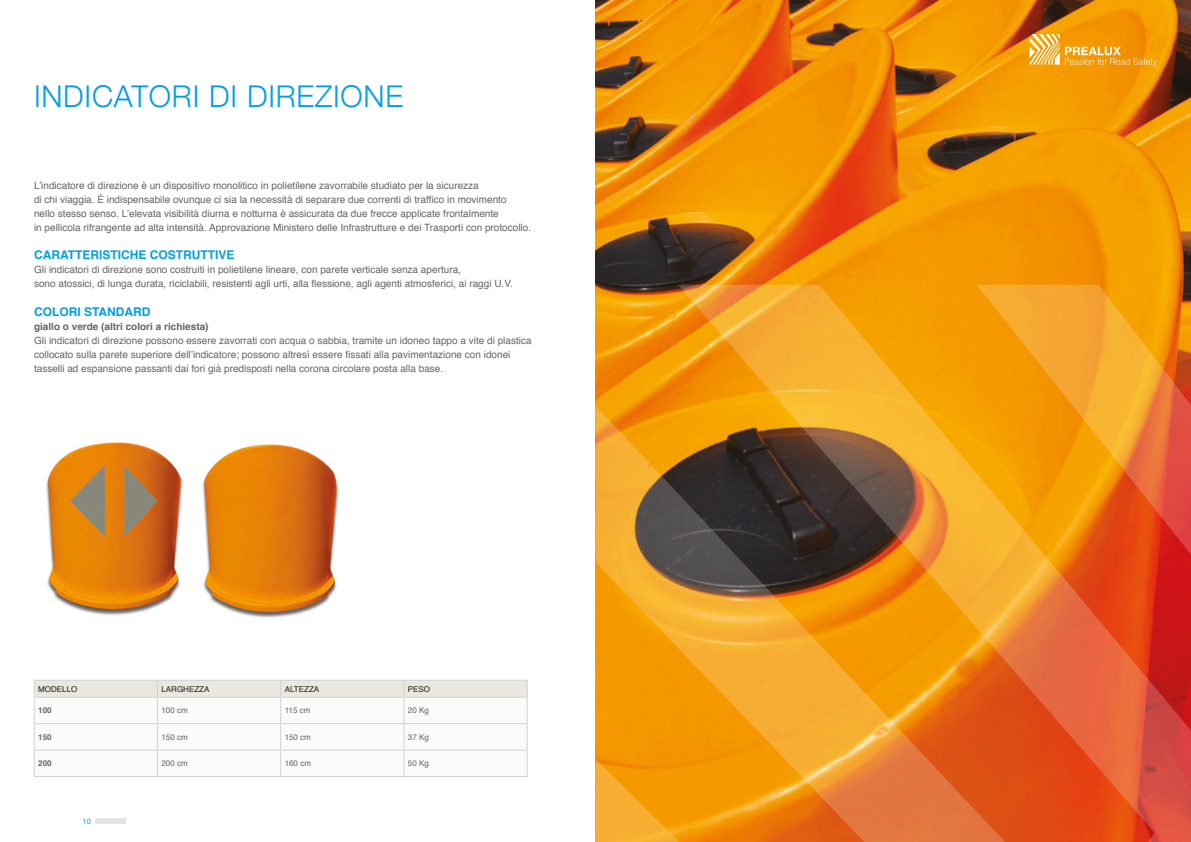
<style>
.page{position:relative;width:1191px;height:842px;background:#fff}
.page>*{position:absolute;margin:0;border:0;box-sizing:border-box;transform-origin:0 0}
.t1{font:300 30px "Helvetica Neue";letter-spacing:.025em;color:#009fe3}
.t2{font:700 12px "Helvetica";color:#009fe3}
.t3{font:10px/14px "Helvetica";color:#646463}
.t4{font:700 10px "Helvetica";color:#646463}
.t5{font:8px "Helvetica";color:#646463}
.t6{font:8px "Helvetica";color:#1d1d1b}
.t7{font:700 8px "Helvetica";color:#646463}
.t8{font:7.5px "Helvetica Neue";color:#009fe3}
</style>
<div class="page">
<div style="left:96px;top:818px;width:30px;height:5px;background:#e4e4e3"></div>
<img style="left:595px;top:0;width:596px;height:406px">
<svg style="left:595px;top:406px;width:83px;height:436px;background:#e49819"></svg>
<svg style="left:678px;top:285px;width:194px;height:557px;background:#c28323"></svg>
<svg style="left:872px;top:285px;width:171px;height:557px;background:#e98c1b"></svg>
<svg style="left:1043px;top:285px;width:148px;height:557px;background:#e66a24"></svg>
<hr style="left:34px;top:776px;width:123px;height:1px;background:#d1d1d1">
<hr style="left:157px;top:776px;width:124px;height:1px;background:#d1d1d1">
<hr style="left:281px;top:776px;width:123px;height:1px;background:#d1d1d1">
<hr style="left:404px;top:776px;width:123px;height:1px;background:#d1d1d1">
<svg style="left:34px;top:680px;width:493px;height:96px"></svg>
<hr style="left:404px;top:697px;width:123px;height:1px;background:#d1d1d1">
<img style="left:46px;top:442px;width:293px;height:176px">
<svg style="left:1065px;top:47px;width:92px;height:19px;background:#f5aa33"></svg>
<svg style="left:1029px;top:34px;width:30px;height:31px"></svg>
<h1 class="t1" style="left:34px;top:72px;width:370px">INDICATORI DI DIREZIONE</h1>
<p class="t3" style="left:34px;top:178px;width:498px">L’indicatore di direzione è un dispositivo monolitico in polietilene zavorrabile studiato per la sicurezza<br>di chi viaggia. È indispensabile ovunque ci sia la necessità di separare due correnti di traffico in movimento<br>nello stesso senso. L’elevata visibilità diurna e notturna è assicurata da due frecce applicate frontalmente<br>in pellicola rifrangente ad alta intensità. Approvazione Ministero delle Infrastrutture e dei Trasporti con protocollo.</p>
<p class="t2" style="left:34px;top:245px;width:202px">CARATTERISTICHE COSTRUTTIVE</p>
<p class="t3" style="left:34px;top:263px;width:480px">Gli indicatori di direzione sono costruiti in polietilene lineare, con parete verticale senza apertura,<br>sono atossici, di lunga durata, riciclabili, resistenti agli urti, alla flessione, agli agenti atmosferici, ai raggi U.V.</p>
<p class="t2" style="left:34px;top:302px;width:118px">COLORI STANDARD</p>
<p class="t4" style="left:34px;top:319px;width:176px">giallo o verde (altri colori a richiesta)</p>
<p class="t3" style="left:34px;top:334px;width:499px">Gli indicatori di direzione possono essere zavorrati con acqua o sabbia, tramite un idoneo tappo a vite di plastica collocato sulla parete superiore dell’indicatore; possono altresì essere fissati alla pavimentazione con idonei tasselli ad espansione passanti dai fori già predisposti nella corona circolare posta alla base.</p>
<p class="t6" style="left:38px;top:683px;width:41px">MODELLO</p>
<p class="t6" style="left:161px;top:683px;width:50px">LARGHEZZA</p>
<p class="t6" style="left:285px;top:683px;width:36px">ALTEZZA</p>
<p class="t6" style="left:408px;top:683px;width:24px">PESO</p>
<p class="t7" style="left:38px;top:704px;width:15px">100</p>
<p class="t5" style="left:161px;top:704px;width:28px">100 cm</p>
<p class="t5" style="left:285px;top:704px;width:27px">115 cm</p>
<p class="t5" style="left:408px;top:704px;width:22px">20 Kg</p>
<p class="t7" style="left:38px;top:731px;width:15px">150</p>
<p class="t5" style="left:161px;top:731px;width:28px">150 cm</p>
<p class="t5" style="left:285px;top:731px;width:28px">150 cm</p>
<p class="t5" style="left:408px;top:731px;width:22px">37 Kg</p>
<p class="t7" style="left:38px;top:757px;width:15px">200</p>
<p class="t5" style="left:161px;top:757px;width:28px">200 cm</p>
<p class="t5" style="left:285px;top:757px;width:28px">160 cm</p>
<p class="t5" style="left:408px;top:757px;width:22px">50 Kg</p>
<p class="t8" style="left:82px;top:815px;width:10px">10</p>
</div>
